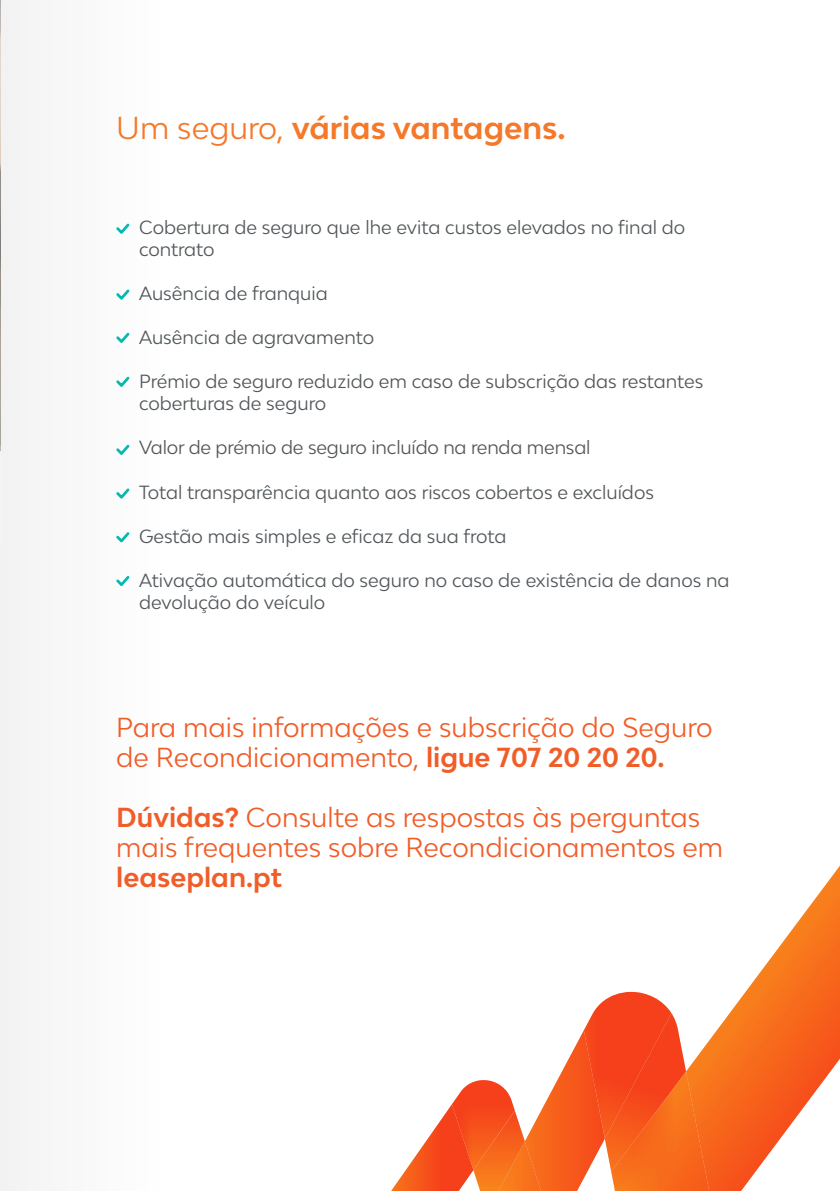
<style>
.page{position:relative;width:840px;height:1191px;background:#fff}
.page>*{position:absolute;margin:0;border:0;box-sizing:border-box;transform-origin:0 0}
.t1{font:700 30px "Lease Plan";color:#f4792a}
.t2{font:26px/30px "Lease Plan";color:#f15d29}
.t3{font:700 26px "Lease Plan";color:#f15d29}
.t4{font:18px/21.6px "Lease Plan";color:#515659}
.s1{font-weight:400}
.s2{font-weight:700}
</style>
<div class="page">
<div style="left:0;top:0;width:159px;height:1191px;background:#f8f8f8"></div>
<img style="left:0;top:0;width:1px;height:451px">
<img style="left:391px;top:1105px;width:82px;height:86px">
<img style="left:451px;top:1082px;width:22px;height:88px">
<img style="left:593px;top:992px;width:78px;height:21px">
<svg style="left:473px;top:1013px;width:212px;height:178px"></svg>
<svg style="left:685px;top:867px;width:154px;height:324px"></svg>
<svg style="left:116px;top:223px;width:14px;height:11px"></svg>
<svg style="left:116px;top:289px;width:14px;height:11px"></svg>
<svg style="left:116px;top:332px;width:14px;height:11px"></svg>
<svg style="left:116px;top:376px;width:14px;height:11px"></svg>
<svg style="left:116px;top:444px;width:14px;height:11px"></svg>
<svg style="left:116px;top:488px;width:14px;height:11px"></svg>
<svg style="left:116px;top:532px;width:14px;height:11px"></svg>
<svg style="left:116px;top:576px;width:14px;height:10px"></svg>
<h1 class="t1" style="left:116px;top:109px;width:450px"><span class="s1">Um seguro,</span> várias vantagens.</h1>
<p class="t4" style="left:139px;top:216px;width:547px">Cobertura de seguro que lhe evita custos elevados no final do contrato</p>
<p class="t4" style="left:139px;top:282px;width:190px">Ausência de franquia</p>
<p class="t4" style="left:139px;top:326px;width:236px">Ausência de agravamento</p>
<p class="t4" style="left:139px;top:370px;width:565px">Prémio de seguro reduzido em caso de subscrição das restantes coberturas de seguro</p>
<p class="t4" style="left:139px;top:436px;width:453px">Valor de prémio de seguro incluído na renda mensal</p>
<p class="t4" style="left:139px;top:481px;width:516px">Total transparência quanto aos riscos cobertos e excluídos</p>
<p class="t4" style="left:139px;top:525px;width:368px">Gestão mais simples e eficaz da sua frota</p>
<p class="t4" style="left:139px;top:569px;width:591px">Ativação automática do seguro no caso de existência de danos na devolução do veículo</p>
<h2 class="t2" style="left:116px;top:712px;width:597px">Para mais informações e subscrição do Seguro de Recondicionamento, <span class="s2">ligue 707 20 20 20.</span></h2>
<h2 class="t2" style="left:116px;top:802px;width:608px"><span class="s2">Dúvidas?</span> Consulte as respostas às perguntas mais frequentes sobre Recondicionamentos em</h2>
<h2 class="t3" style="left:116px;top:861px;width:167px">leaseplan.pt</h2>
</div>
